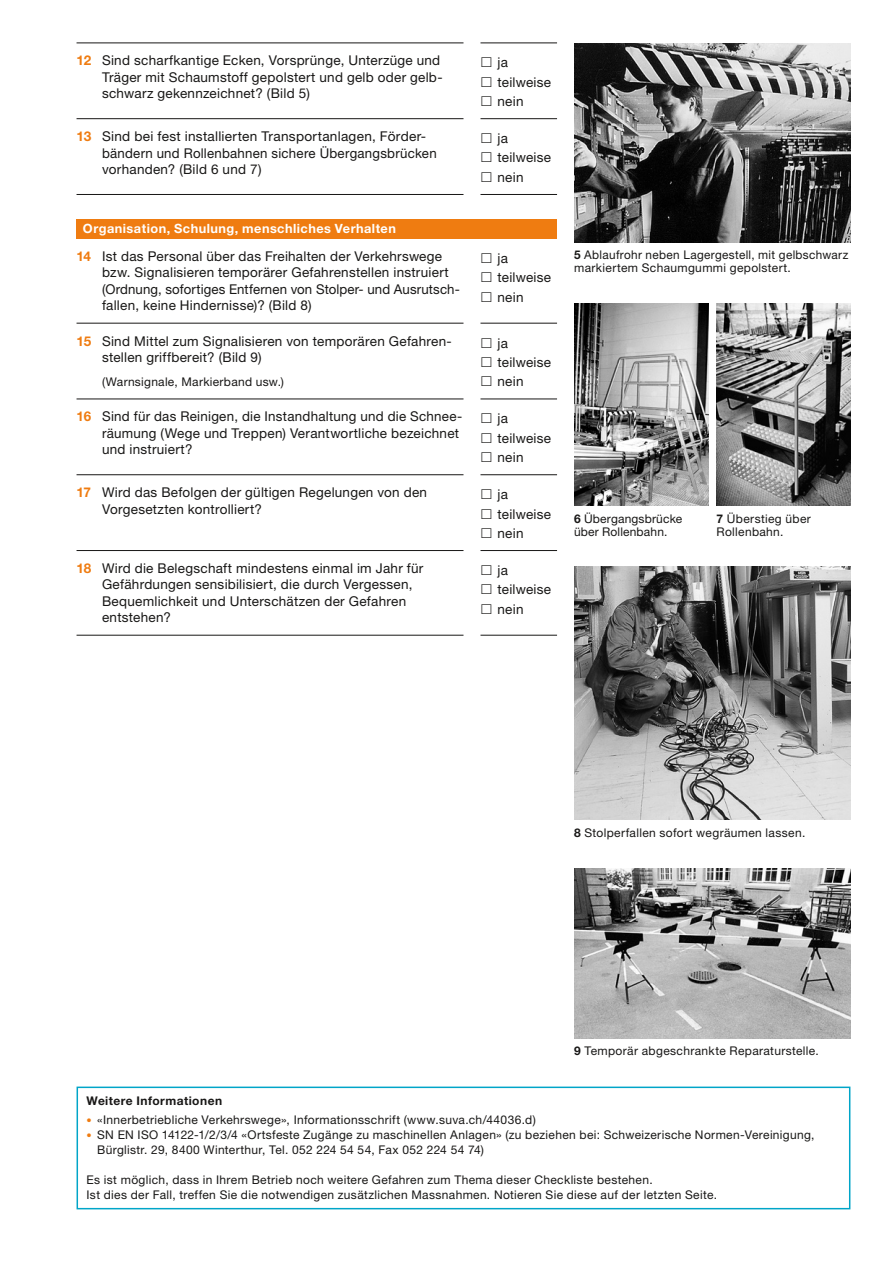
<style>
.page{position:relative;width:893px;height:1263px;background:#fff}
.page>*{position:absolute;margin:0;border:0;box-sizing:border-box;transform-origin:0 0}
.t1{font:13.5px/16.5px "Helvetica Neue LT Std";letter-spacing:.02em;color:#181716}
.t2{font:700 12.75px "Helvetica Neue LT Std";letter-spacing:.035em;color:#fff}
.t3{font:12px/12.8px "Helvetica Neue LT Std";letter-spacing:.03em;color:#181716}
.t4{font:700 12px "Helvetica Neue LT Std";letter-spacing:.035em;color:#181716}
.s1{font-weight:700;color:#ef7c11}
.s2{font-weight:700}
.s3{font-size:10.5px;color:#ef7c11}
</style>
<div class="page">
<img style="left:574px;top:567px;width:276px;height:252px">
<img style="left:574px;top:868px;width:276px;height:170px">
<img style="left:574px;top:44px;width:276px;height:198px">
<img style="left:716px;top:303px;width:134px;height:203px">
<img style="left:574px;top:303px;width:134px;height:203px">
<hr style="left:480px;top:194px;width:77px;height:1px;background:#181716">
<hr style="left:480px;top:43px;width:77px;height:1px;background:#181716">
<hr style="left:480px;top:118px;width:77px;height:1px;background:#181716">
<hr style="left:77px;top:43px;width:386px;height:1px;background:#181716">
<hr style="left:77px;top:118px;width:386px;height:1px;background:#181716">
<hr style="left:77px;top:194px;width:386px;height:1px;background:#181716">
<div style="left:77px;top:219px;width:480px;height:19px;background:#ef7c11"></div>
<hr style="left:77px;top:323px;width:386px;height:1px;background:#181716">
<hr style="left:480px;top:323px;width:77px;height:1px;background:#181716">
<hr style="left:77px;top:399px;width:386px;height:1px;background:#181716">
<hr style="left:480px;top:399px;width:77px;height:1px;background:#181716">
<hr style="left:480px;top:550px;width:77px;height:1px;background:#181716">
<hr style="left:480px;top:635px;width:77px;height:1px;background:#181716">
<hr style="left:480px;top:474px;width:77px;height:1px;background:#181716">
<hr style="left:77px;top:474px;width:386px;height:1px;background:#181716">
<hr style="left:77px;top:550px;width:386px;height:1px;background:#181716">
<hr style="left:77px;top:635px;width:386px;height:1px;background:#181716">
<div style="left:77px;top:1086px;width:773px;height:123px;border:2px solid #00a5c8"></div>
<p class="t1" style="left:102px;top:52px;width:342px;text-indent:-26px"><span class="s1">12</span> Sind scharfkantige Ecken, Vorsprünge, Unterzüge und<br>Träger mit Schaumstoff gepolstert und gelb oder gelb&shy;schwarz gekennzeichnet? (Bild 5)</p>
<p class="t1" style="left:497px;top:53px;width:55px;line-height:19.2px">ja teilweise nein</p>
<p class="t1" style="left:102px;top:128px;width:336px;text-indent:-26px"><span class="s1">13</span> Sind bei fest installierten Transportanlagen, Förder&shy;bändern und Rollenbahnen sichere Übergangsbrücken vorhanden? (Bild 6 und 7)</p>
<p class="t1" style="left:497px;top:129px;width:55px;line-height:19.2px">ja teilweise nein</p>
<p class="t2" style="left:83px;top:221px;width:314px">Organisation, Schulung, menschliches Verhalten</p>
<p class="t1" style="left:102px;top:248px;width:359px;text-indent:-26px"><span class="s1">14</span> Ist das Personal über das Freihalten der Verkehrswege bzw. Signalisieren temporärer Gefahrenstellen instruiert (Ordnung, sofortiges Entfernen von Stolper- und Ausrutsch&shy;fallen, keine Hindernisse)? (Bild 8)</p>
<p class="t1" style="left:497px;top:248px;width:55px;line-height:19.2px">ja teilweise nein</p>
<p class="t1" style="left:102px;top:332px;width:351px;text-indent:-26px"><span class="s1">15</span> Sind Mittel zum Signalisieren von temporären Gefahren&shy;stellen griffbereit? (Bild 9)</p>
<p class="t3" style="left:102px;top:375px;width:183px">(Warnsignale, Markierband usw.)</p>
<p class="t1" style="left:497px;top:333px;width:55px;line-height:19.2px">ja teilweise nein</p>
<p class="t1" style="left:102px;top:408px;width:362px;text-indent:-26px"><span class="s1">16</span> Sind für das Reinigen, die Instandhaltung und die Schnee&shy;räumung (Wege und Treppen) Verantwortliche bezeichnet und instruiert?</p>
<p class="t1" style="left:497px;top:409px;width:55px;line-height:19.2px">ja teilweise nein</p>
<p class="t1" style="left:102px;top:484px;width:327px;text-indent:-26px"><span class="s1">17</span> Wird das Befolgen der gültigen Regelungen von den<br>Vorgesetzten kontrolliert?</p>
<p class="t1" style="left:497px;top:485px;width:55px;line-height:19.2px">ja teilweise nein</p>
<p class="t1" style="left:102px;top:560px;width:323px;text-indent:-26px"><span class="s1">18</span> Wird die Belegschaft mindestens einmal im Jahr für Gefährdungen sensibilisiert, die durch Vergessen, Bequemlichkeit und Unterschätzen der Gefahren entstehen?</p>
<p class="t1" style="left:497px;top:560px;width:55px;line-height:19.2px">ja teilweise nein</p>
<p class="t3" style="left:574px;top:248px;width:276px"><span class="s2">5</span> Ablaufrohr neben Lagergestell, mit gelbschwarz markiertem Schaumgummi gepolstert.</p>
<p class="t3" style="left:574px;top:512px;width:110px"><span class="s2">6</span> Übergangsbrücke über Rollenbahn.</p>
<p class="t3" style="left:716px;top:512px;width:96px"><span class="s2">7</span> Überstieg über<br>Rollenbahn.</p>
<p class="t3" style="left:574px;top:826px;width:233px"><span class="s2">8</span> Stolperfallen sofort wegräumen lassen.</p>
<p class="t3" style="left:574px;top:1044px;width:246px"><span class="s2">9</span> Temporär abgeschrankte Reparaturstelle.</p>
<p class="t4" style="left:87px;top:1093px;width:137px">Weitere Informationen</p>
<p class="t3" style="left:87px;top:1113px;width:451px"><span class="s3">•</span> «Innerbetriebliche Verkehrswege», Informationsschrift (www.suva.ch/44036.d)</p>
<p class="t3" style="left:97px;top:1127px;width:719px;line-height:15px;text-indent:-11px"><span class="s3">•</span> SN EN ISO 14122-1/2/3/4 «Ortsfeste Zugänge zu maschinellen Anlagen» (zu beziehen bei: Schweizerische Normen-Vereinigung,<br>Bürglistr. 29, 8400 Winterthur, Tel. 052 224 54 54, Fax 052 224 54 74)</p>
<p class="t3" style="left:87px;top:1172px;width:632px;line-height:15px">Es ist möglich, dass in Ihrem Betrieb noch weitere Gefahren zum Thema dieser Checkliste bestehen.<br>Ist dies der Fall, treffen Sie die notwendigen zusätzlichen Massnahmen. Notieren Sie diese auf der letzten Seite.</p>
</div>
